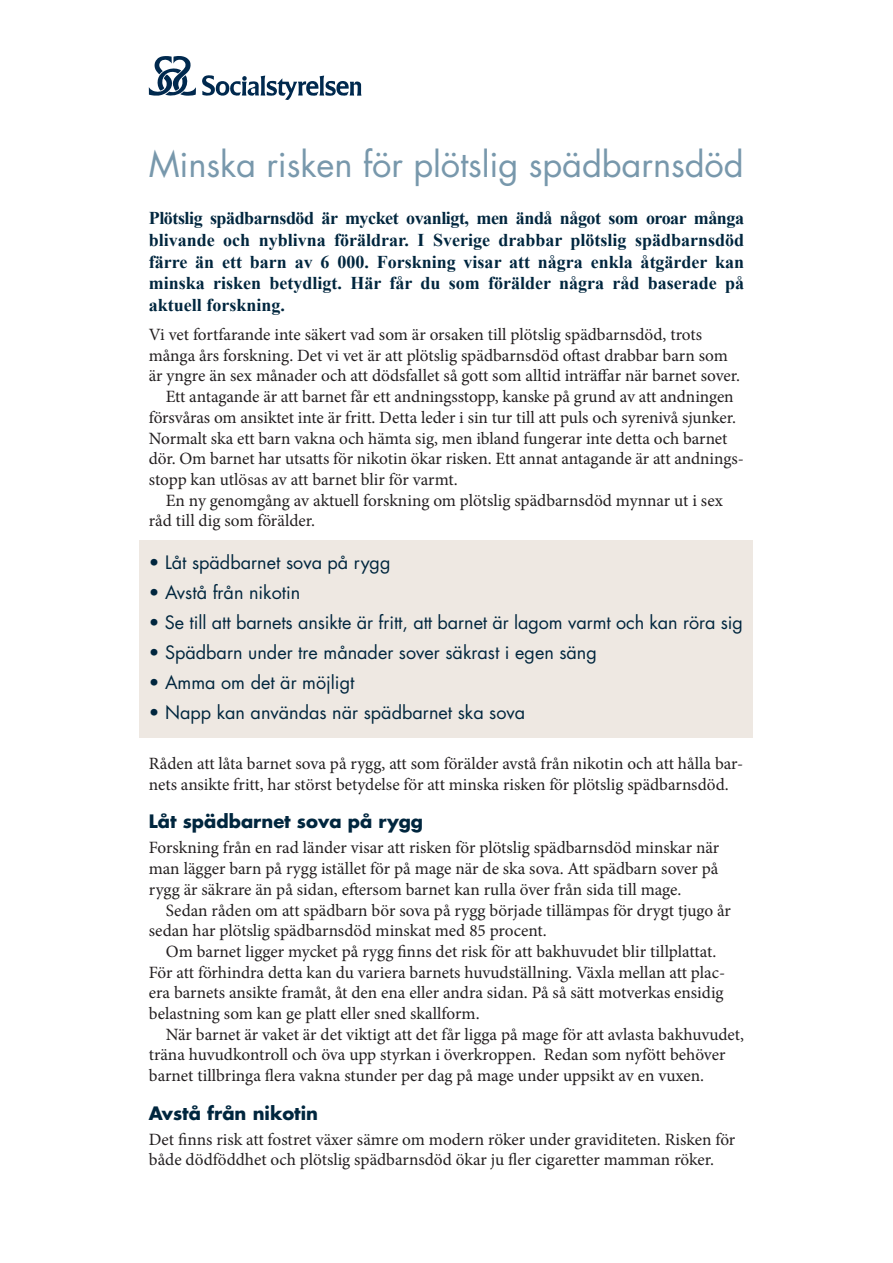
<style>
.page{position:relative;width:893px;height:1263px;background:#fff}
.page>*{position:absolute;margin:0;border:0;box-sizing:border-box;transform-origin:0 0}
.rubrik{font:34.5px "Futura Std";letter-spacing:-.005em;color:#7898ac}
.ingress{font:700 18px/21.6px "Times New Roman";color:#00263e;text-align:justify}
.punkter_o_rubrik_3{font:18px "Futura Std";color:#00263e}
.mellanrubrik{font:700 18px "Futura Std";color:#00263e}
.brödtext_med_indrag{font:17.25px/20.7px "Minion Pro";letter-spacing:-.005em;color:#231f20}
.brödtext{font:17.25px/20.7px "Minion Pro";color:#231f20}
</style>
<div class="page">
<div style="left:139px;top:540px;width:614px;height:198px;background:#eee8e2"></div>
<svg style="left:149px;top:56px;width:47px;height:40px"></svg>
<svg style="left:202px;top:75px;width:159px;height:25px"></svg>
<p class="rubrik" style="left:149px;top:143px;width:596px">Minska risken för plötslig spädbarnsdöd</p>
<p class="ingress" style="left:149px;top:207px;width:597px">Plötslig spädbarnsdöd är mycket ovanligt, men ändå något som oroar många blivande och nyblivna föräldrar. I Sverige drabbar plötslig spädbarnsdöd färre än ett barn av 6 000. Forskning visar att några enkla åtgärder kan minska risken betydligt. Här får du som förälder några råd baserade på aktuell forskning.</p>
<p class="brödtext" style="left:149px;top:324px;width:593px">Vi vet fortfarande inte säkert vad som är orsaken till plötslig spädbarnsdöd, trots många års forskning. Det vi vet är att plötslig spädbarnsdöd oftast drabbar barn som är yngre än sex månader och att dödsfallet så gott som alltid inträffar när barnet sover.</p>
<p class="brödtext_med_indrag" style="left:149px;top:386px;width:596px;text-indent:17px">Ett antagande är att barnet får ett andningsstopp, kanske på grund av att andningen försvåras om ansiktet inte är fritt. Detta leder i sin tur till att puls och syrenivå sjunker.<br>Normalt ska ett barn vakna och hämta sig, men ibland fungerar inte detta och barnet dör. Om barnet har utsatts för nikotin ökar risken. Ett annat antagande är att andnings&shy;stopp kan utlösas av att barnet blir för varmt.</p>
<p class="brödtext_med_indrag" style="left:149px;top:490px;width:575px;text-indent:17px">En ny genomgång av aktuell forskning om plötslig spädbarnsdöd mynnar ut i sex råd till dig som förälder.</p>
<p class="punkter_o_rubrik_3" style="left:149px;top:550px;width:243px">• Låt spädbarnet sova på rygg</p>
<p class="punkter_o_rubrik_3" style="left:149px;top:581px;width:153px">• Avstå från nikotin</p>
<p class="punkter_o_rubrik_3" style="left:149px;top:611px;width:596px">• Se till att barnets ansikte är fritt, att barnet är lagom varmt och kan röra sig</p>
<p class="punkter_o_rubrik_3" style="left:149px;top:641px;width:450px">• Spädbarn under tre månader sover säkrast i egen säng</p>
<p class="punkter_o_rubrik_3" style="left:149px;top:671px;width:207px">• Amma om det är möjligt</p>
<p class="punkter_o_rubrik_3" style="left:149px;top:701px;width:378px">• Napp kan användas när spädbarnet ska sova</p>
<p class="brödtext" style="left:149px;top:753px;width:596px">Råden att låta barnet sova på rygg, att som förälder avstå från nikotin och att hålla bar&shy;nets ansikte fritt, har störst betydelse för att minska risken för plötslig spädbarnsdöd.</p>
<p class="mellanrubrik" style="left:149px;top:810px;width:276px">Låt spädbarnet sova på rygg</p>
<p class="brödtext" style="left:149px;top:838px;width:572px;text-align:justify">Forskning från en rad länder visar att risken för plötslig spädbarnsdöd minskar när man lägger barn på rygg istället för på mage när de ska sova. Att spädbarn sover på rygg är säkrare än på sidan, eftersom barnet kan rulla över från sida till mage.</p>
<p class="brödtext_med_indrag" style="left:149px;top:900px;width:584px;text-indent:17px">Sedan råden om att spädbarn bör sova på rygg började tillämpas för drygt tjugo år sedan har plötslig spädbarnsdöd minskat med 85 procent.</p>
<p class="brödtext_med_indrag" style="left:149px;top:941px;width:578px;text-indent:17px">Om barnet ligger mycket på rygg finns det risk för att bakhuvudet blir tillplattat.<br>För att förhindra detta kan du variera barnets huvudställning. Växla mellan att plac&shy;era barnets ansikte framåt, åt den ena eller andra sidan. På så sätt motverkas ensidig belastning som kan ge platt eller sned skallform.</p>
<p class="brödtext_med_indrag" style="left:149px;top:1024px;width:597px;text-indent:17px">När barnet är vaket är det viktigt att det får ligga på mage för att avlasta bakhuvudet, träna huvudkontroll och öva upp styrkan i överkroppen. Redan som nyfött behöver barnet tillbringa flera vakna stunder per dag på mage under uppsikt av en vuxen.</p>
<p class="mellanrubrik" style="left:149px;top:1101px;width:171px">Avstå från nikotin</p>
<p class="brödtext" style="left:149px;top:1129px;width:588px">Det finns risk att fostret växer sämre om modern röker under graviditeten. Risken för både dödföddhet och plötslig spädbarnsdöd ökar ju fler cigaretter mamman röker.</p>
</div>
